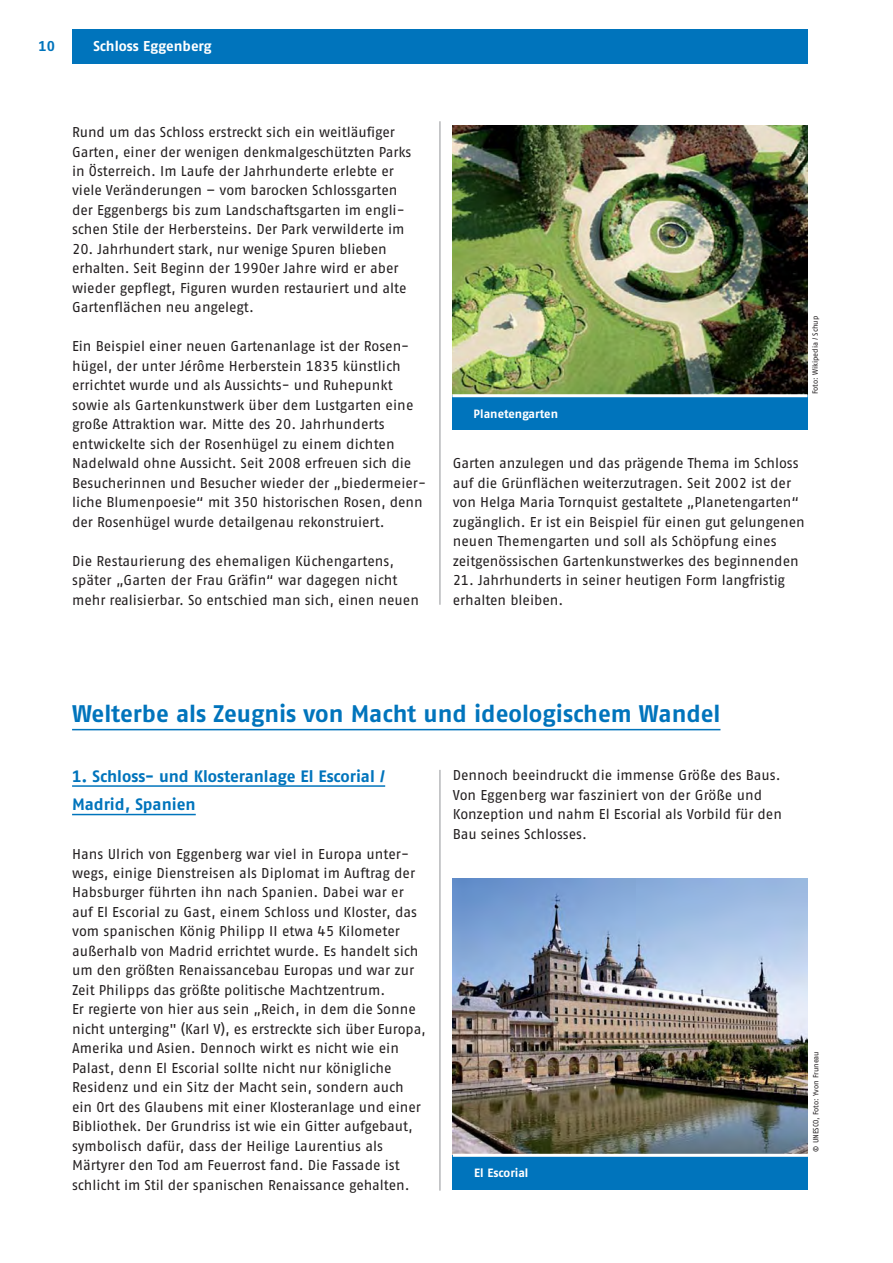
<style>
.page{position:relative;width:893px;height:1263px;background:#fff}
.page>*{position:absolute;margin:0;border:0;box-sizing:border-box;transform-origin:0 0}
.t1{font:24px "Fago No Bold Tf";color:#0074bc}
.t2{font:16.5px/28.5px "Fago No Bold Tf";color:#0074bc}
.t3{font:14.25px/19.5px "Fago No Regular Tf";color:#231f20}
.t4{font:14.25px "Fago No Bold Tf";color:#fff}
.t5{font:14.25px "Fago No Bold Tf";color:#0074bc}
.t6{font:12px "Fago No Bold Tf";color:#fff}
.t7{font:7.5px "Fago No Regular Tf";color:#231f20}
</style>
<div class="page">
<div style="left:72px;top:30px;width:736px;height:34px;background:#0074bc"></div>
<hr style="left:72px;top:785px;width:313px;height:2px;background:#0074bc">
<hr style="left:72px;top:814px;width:124px;height:1px;background:#0074bc">
<hr style="left:72px;top:729px;width:648px;height:1px;background:#0074bc">
<img style="left:453px;top:878px;width:355px;height:276px">
<div style="left:453px;top:1155px;width:355px;height:34px;background:#0074bc"></div>
<hr style="left:453px;top:1154px;width:355px;height:3px;background:#fff">
<hr style="left:440px;top:770px;width:1px;height:421px;background:#939598">
<hr style="left:440px;top:121px;width:1px;height:484px;background:#939598">
<img style="left:452px;top:126px;width:355px;height:268px">
<div style="left:452px;top:396px;width:355px;height:34px;background:#0074bc"></div>
<hr style="left:452px;top:394px;width:355px;height:3px;background:#fff">
<p class="t5" style="left:39px;top:41px;width:18px">10</p>
<p class="t4" style="left:93px;top:41px;width:120px">Schloss Eggenberg</p>
<p class="t3" style="left:72px;top:124px;width:341px">Rund um das Schloss erstreckt sich ein weitläufiger Garten, einer der wenigen denkmalgeschützten Parks in Österreich. Im Laufe der Jahrhunderte erlebte er viele Veränderungen – vom barocken Schlossgarten der Eggenbergs bis zum Landschaftsgarten im engli&shy;schen Stile der Herbersteins. Der Park verwilderte im</p>
<p class="t3" style="left:72px;top:241px;width:336px">20. Jahrhundert stark, nur wenige Spuren blieben erhalten. Seit Beginn der 1990er Jahre wird er aber wieder gepflegt, Figuren wurden restauriert und alte Gartenflächen neu angelegt.</p>
<p class="t3" style="left:72px;top:338px;width:355px">Ein Beispiel einer neuen Gartenanlage ist der Rosen&shy;hügel, der unter Jérôme Herberstein 1835 künstlich errichtet wurde und als Aussichts- und Ruhepunkt sowie als Gartenkunstwerk über dem Lustgarten eine große Attraktion war. Mitte des 20. Jahrhunderts entwickelte sich der Rosenhügel zu einem dichten Nadelwald ohne Aussicht. Seit 2008 erfreuen sich die Besucherinnen und Besucher wieder der „biedermeier&shy;liche Blumenpoesie“ mit 350 historischen Rosen, denn der Rosenhügel wurde detailgenau rekonstruiert.</p>
<p class="t3" style="left:72px;top:552px;width:348px">Die Restaurierung des ehemaligen Küchengartens, später „Garten der Frau Gräfin“ war dagegen nicht mehr realisierbar. So entschied man sich, einen neuen</p>
<p class="t6" style="left:474px;top:409px;width:86px">Planetengarten</p>
<p class="t7" style="left:812px;top:394px;width:80px;rotate:-90deg">Foto: Wikipedia / Schup</p>
<p class="t3" style="left:453px;top:455px;width:354px">Garten anzulegen und das prägende Thema im Schloss auf die Grünflächen weiterzutragen. Seit 2002 ist der von Helga Maria Tornquist gestaltete „Planetengarten“ zugänglich. Er ist ein Beispiel für einen gut gelungenen neuen Themengarten und soll als Schöpfung eines zeitgenössischen Gartenkunstwerkes des beginnenden</p>
<p class="t3" style="left:453px;top:572px;width:334px">21. Jahrhunderts in seiner heutigen Form langfristig erhalten bleiben.</p>
<h1 class="t1" style="left:72px;top:705px;width:650px">Welterbe als Zeugnis von Macht und ideologischem Wandel</h1>
<p class="t2" style="left:72px;top:763px;width:315px">1. Schloss- und Klosteranlage El Escorial /<br>Madrid, Spanien</p>
<p class="t3" style="left:72px;top:845px;width:355px">Hans Ulrich von Eggenberg war viel in Europa unter&shy;wegs, einige Dienstreisen als Diplomat im Auftrag der Habsburger führten ihn nach Spanien. Dabei war er auf El Escorial zu Gast, einem Schloss und Kloster, das vom spanischen König Philipp II etwa 45 Kilometer außerhalb von Madrid errichtet wurde. Es handelt sich um den größten Renaissancebau Europas und war zur Zeit Philipps das größte politische Machtzentrum.<br>Er regierte von hier aus sein „Reich, in dem die Sonne nicht unterging" (Karl V), es erstreckte sich über Europa, Amerika und Asien. Dennoch wirkt es nicht wie ein Palast, denn El Escorial sollte nicht nur königliche Residenz und ein Sitz der Macht sein, sondern auch ein Ort des Glaubens mit einer Klosteranlage und einer Bibliothek. Der Grundriss ist wie ein Gitter aufgebaut, symbolisch dafür, dass der Heilige Laurentius als Märtyrer den Tod am Feuerrost fand. Die Fassade ist schlicht im Stil der spanischen Renaissance gehalten.</p>
<p class="t3" style="left:453px;top:767px;width:331px">Dennoch beeindruckt die immense Größe des Baus.<br>Von Eggenberg war fasziniert von der Größe und Konzeption und nahm El Escorial als Vorbild für den Bau seines Schlosses.</p>
<p class="t6" style="left:474px;top:1168px;width:56px">El Escorial</p>
<p class="t7" style="left:813px;top:1152px;width:102px;rotate:-90deg">© UNESCO, Foto: Yvon Fruneau</p>
</div>
